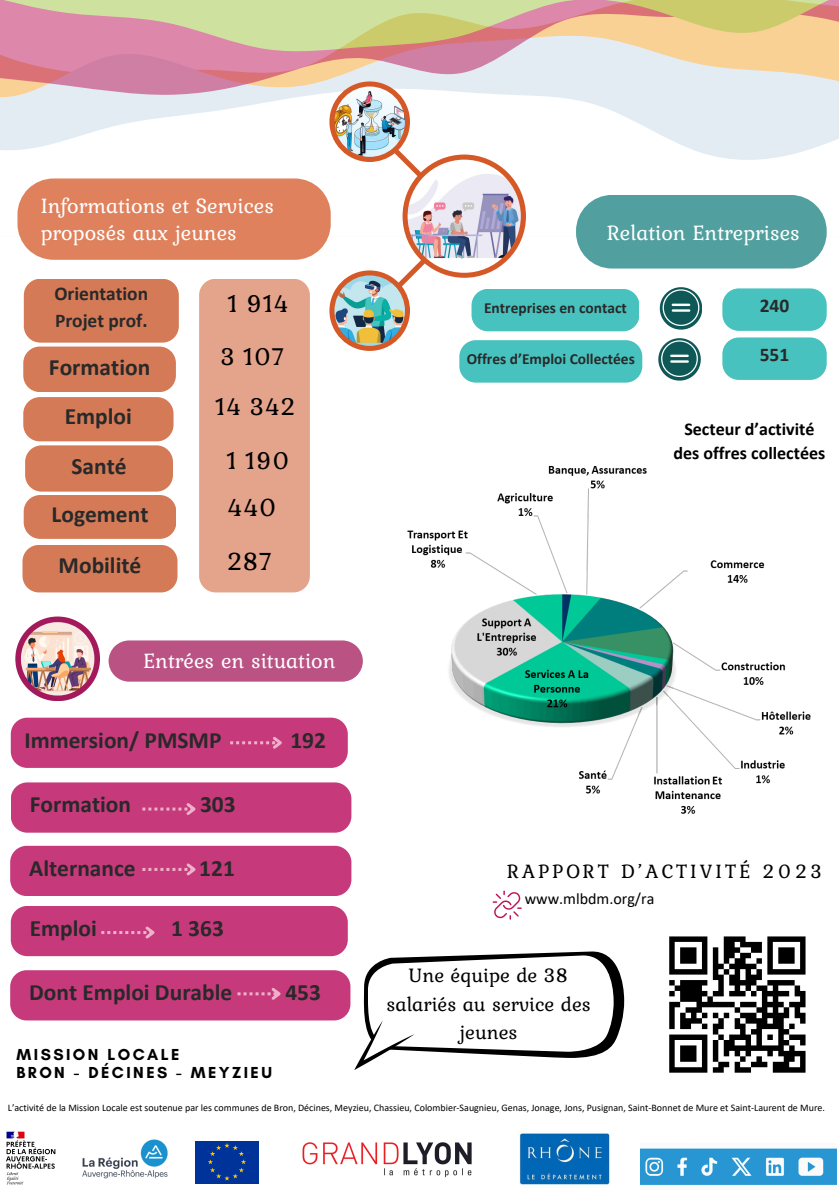
<style>
.page{position:relative;width:839px;height:1191px;background:#fff}
.page>*{position:absolute;margin:0;border:0;box-sizing:border-box;transform-origin:0 0}
.t1{font:26.2px "Kurale";color:#000}
.t2{font:25.8px "Kurale";color:#000}
.t3{font:700 23.4px "Calibri";color:#292929}
.t4{font:22px/27px "Kurale";color:#fff}
.t5{font:20.6px/28.4px "Kurale";color:#000;text-align:center}
.t6{font:20.4px "Kurale";letter-spacing:.15em;color:#000}
.t7{font:700 19.4px/27px "Calibri";color:#292929}
.t8{font:700 18px/24px "Calibri";color:#000;text-align:center}
.t9{font:700 16.2px "Glacial Indifference";letter-spacing:.15em;color:#000}
.t10{font:16px "Calibri";color:#000}
.t11{font:700 15.4px "Calibri";color:#292929}
.t12{font:10px "Calibri";color:#000}
</style>
<div class="page">
<svg style="left:0;top:95px;width:838px;height:47px;fill:#e3ecf2"></svg>
<svg style="left:0;top:142px;width:830px;height:95px"></svg>
<svg style="left:0;top:54px;width:838px;height:41px;background:#e1bec3"></svg>
<svg style="left:0;top:0;width:838px;height:54px;background:#dabd99"></svg>
<svg style="left:492px;top:891px;width:29px;height:28px"></svg>
<div style="left:11px;top:906px;width:337px;height:50px;background:#c63a7c;border-radius:16px"></div>
<svg style="left:109px;top:640px;width:254px;height:42px;background:#bd5b8a"></svg>
<svg style="left:329px;top:81px;width:197px;height:270px"></svg>
<img style="left:334px;top:275px;width:71px;height:71px;border-radius:50%">
<img style="left:334px;top:87px;width:71px;height:70px">
<img style="left:407px;top:160px;width:114px;height:113px;border-radius:50%">
<svg style="left:17px;top:178px;width:314px;height:82px;background:#e08765"></svg>
<div style="left:23px;top:397px;width:150px;height:44px;background:#d47a57;border-radius:16px"></div>
<div style="left:199px;top:279px;width:111px;height:313px;background:#e4a48c;border-radius:16px"></div>
<svg style="left:15px;top:617px;width:85px;height:84px"></svg>
<img style="left:21px;top:622px;width:73px;height:74px">
<img style="left:640px;top:1148px;width:196px;height:37px">
<img style="left:82px;top:1139px;width:86px;height:40px">
<img style="left:196px;top:1142px;width:63px;height:42px">
<img style="left:6px;top:1131px;width:50px;height:54px">
<div style="left:11px;top:782px;width:340px;height:51px;background:#c63a7c;border-radius:16px"></div>
<div style="left:11px;top:718px;width:337px;height:50px;background:#c63a7c;border-radius:16px"></div>
<svg style="left:101px;top:926px;width:54px;height:13px"></svg>
<svg style="left:142px;top:803px;width:54px;height:12px"></svg>
<svg style="left:230px;top:736px;width:52px;height:13px"></svg>
<div style="left:23px;top:347px;width:153px;height:45px;background:#d47a57;border-radius:16px"></div>
<div style="left:24px;top:495px;width:152px;height:44px;background:#d47a57;border-radius:16px"></div>
<div style="left:25px;top:445px;width:148px;height:47px;background:#d47a57;border-radius:16px"></div>
<div style="left:24px;top:279px;width:155px;height:64px;background:#d47a57;border-radius:16px"></div>
<div style="left:22px;top:545px;width:155px;height:47px;background:#d47a57;border-radius:17px"></div>
<div style="left:576px;top:195px;width:250px;height:74px;background:#51a09f;border-radius:36px"></div>
<div style="left:722px;top:288px;width:104px;height:43px;background:#48c2bf;border-radius:16px"></div>
<div style="left:471px;top:289px;width:168px;height:42px;background:#48c2bf;border-radius:16px"></div>
<div style="left:722px;top:337px;width:104px;height:43px;background:#48c2bf;border-radius:16px"></div>
<div style="left:459px;top:340px;width:183px;height:43px;background:#48c2bf;border-radius:16px"></div>
<img style="left:302px;top:1142px;width:170px;height:36px">
<img style="left:519px;top:1132px;width:91px;height:53px">
<svg style="left:658px;top:338px;width:42px;height:42px"></svg>
<svg style="left:659px;top:287px;width:42px;height:42px"></svg>
<div style="left:10px;top:970px;width:340px;height:50px;background:#c63a7c;border-radius:16px"></div>
<svg style="left:237px;top:988px;width:44px;height:12px"></svg>
<div style="left:10px;top:846px;width:341px;height:50px;background:#c63a7c;border-radius:17px"></div>
<svg style="left:142px;top:863px;width:54px;height:13px"></svg>
<svg style="left:354px;top:951px;width:270px;height:119px"></svg>
<img style="left:407px;top:465px;width:404px;height:349px">
<div style="left:669px;top:936px;width:38px;height:6px;background:#000"></div>
<div style="left:723px;top:936px;width:22px;height:6px;background:#000"></div>
<div style="left:767px;top:936px;width:38px;height:6px;background:#000"></div>
<div style="left:680px;top:947px;width:16px;height:6px;background:#000"></div>
<div style="left:680px;top:953px;width:16px;height:5px;background:#000"></div>
<div style="left:680px;top:958px;width:16px;height:6px;background:#000"></div>
<svg style="left:669px;top:942px;width:5px;height:27px"></svg>
<div style="left:669px;top:969px;width:38px;height:6px;background:#000"></div>
<div style="left:680px;top:980px;width:27px;height:6px;background:#000"></div>
<div style="left:674px;top:986px;width:28px;height:5px;background:#000"></div>
<svg style="left:669px;top:980px;width:5px;height:16px"></svg>
<div style="left:680px;top:991px;width:27px;height:5px;background:#000"></div>
<div style="left:680px;top:996px;width:22px;height:6px;background:#000"></div>
<div style="left:669px;top:1002px;width:11px;height:5px;background:#000"></div>
<div style="left:696px;top:1002px;width:38px;height:5px;background:#000"></div>
<div style="left:685px;top:1007px;width:17px;height:6px;background:#000"></div>
<svg style="left:680px;top:1013px;width:5px;height:5px"></svg>
<svg style="left:691px;top:1013px;width:5px;height:5px"></svg>
<div style="left:680px;top:1018px;width:22px;height:6px;background:#000"></div>
<svg style="left:669px;top:1007px;width:5px;height:22px"></svg>
<div style="left:680px;top:1024px;width:11px;height:5px;background:#000"></div>
<div style="left:669px;top:1035px;width:38px;height:5px;background:#000"></div>
<div style="left:680px;top:1045px;width:16px;height:6px;background:#000"></div>
<div style="left:680px;top:1051px;width:16px;height:5px;background:#000"></div>
<div style="left:680px;top:1056px;width:16px;height:6px;background:#000"></div>
<svg style="left:669px;top:1040px;width:5px;height:27px"></svg>
<svg style="left:702px;top:942px;width:103px;height:125px"></svg>
<div style="left:669px;top:1067px;width:38px;height:6px;background:#000"></div>
<div style="left:712px;top:1067px;width:11px;height:6px;background:#000"></div>
<div style="left:734px;top:1067px;width:17px;height:6px;background:#000"></div>
<div style="left:772px;top:1067px;width:33px;height:6px;background:#000"></div>
<h3 class="t4" style="left:41px;top:191px;width:235px">Informations et Services proposés aux jeunes</h3>
<h5 class="t7" style="left:54px;top:281px;width:95px">Orientation<br>Projet prof.</h5>
<h1 class="t3" style="left:49px;top:357px;width:103px">Formation</h1>
<p class="t3" style="left:65px;top:407px;width:69px">Emploi</p>
<p class="t3" style="left:71px;top:456px;width:57px">Santé</p>
<h1 class="t3" style="left:51px;top:504px;width:98px">Logement</h1>
<p class="t3" style="left:59px;top:556px;width:84px">Mobilité</p>
<p class="t2" style="left:228px;top:283px;width:63px">1 914</p>
<h2 class="t2" style="left:220px;top:337px;width:66px">3 107</h2>
<h2 class="t2" style="left:216px;top:387px;width:82px">14 342</h2>
<h2 class="t2" style="left:227px;top:441px;width:65px">1 190</h2>
<p class="t1" style="left:228px;top:487px;width:52px">440</p>
<p class="t1" style="left:227px;top:541px;width:46px">287</p>
<p class="t4" style="left:143px;top:646px;width:194px">Entrées en situation</p>
<h1 class="t3" style="left:24px;top:730px;width:198px">Immersion/ PMSMP</h1>
<h1 class="t3" style="left:290px;top:730px;width:37px">192</h1>
<h1 class="t3" style="left:30px;top:795px;width:103px">Formation</h1>
<h1 class="t3" style="left:200px;top:795px;width:37px">303</h1>
<h2 class="t3" style="left:29px;top:858px;width:108px">Alternance</h2>
<h2 class="t3" style="left:199px;top:858px;width:37px">121</h2>
<p class="t3" style="left:30px;top:918px;width:69px">Emploi</p>
<p class="t3" style="left:171px;top:918px;width:54px">1 363</p>
<p class="t3" style="left:29px;top:983px;width:205px">Dont Emploi Durable</p>
<p class="t3" style="left:285px;top:983px;width:37px">453</p>
<h2 class="t9" style="left:17px;top:1045px;width:164px">MISSION LOCALE</h2>
<h2 class="t9" style="left:17px;top:1062px;width:257px">BRON - DÉCINES - MEYZIEU</h2>
<h4 class="t4" style="left:607px;top:218px;width:194px">Relation Entreprises</h4>
<h5 class="t11" style="left:484px;top:301px;width:144px">Entreprises en contact</h5>
<p class="t7" style="left:759px;top:294px;width:31px">240</p>
<h2 class="t11" style="left:466px;top:353px;width:170px">Offres d’Emploi Collectées</h2>
<p class="t7" style="left:759px;top:343px;width:31px">551</p>
<h6 class="t8" style="left:673px;top:419px;width:153px">Secteur d’activité des offres collectées</h6>
<p class="t6" style="left:507px;top:855px;width:317px">RAPPORT D’ACTIVITÉ 2023</p>
<h2 class="t10" style="left:525px;top:892px;width:131px">www.mlbdm.org/ra</h2>
<p class="t5" style="left:386px;top:960px;width:206px">Une équipe de 38 salariés au service des jeunes</p>
<p class="t12" style="left:8px;top:1103px;width:818px">L’activité de la Mission Locale est soutenue par les communes de Bron, Décines, Meyzieu, Chassieu, Colombier-Saugnieu, Genas, Jonage, Jons, Pusignan, Saint-Bonnet de Mure et Saint-Laurent de Mure.</p>
</div>
